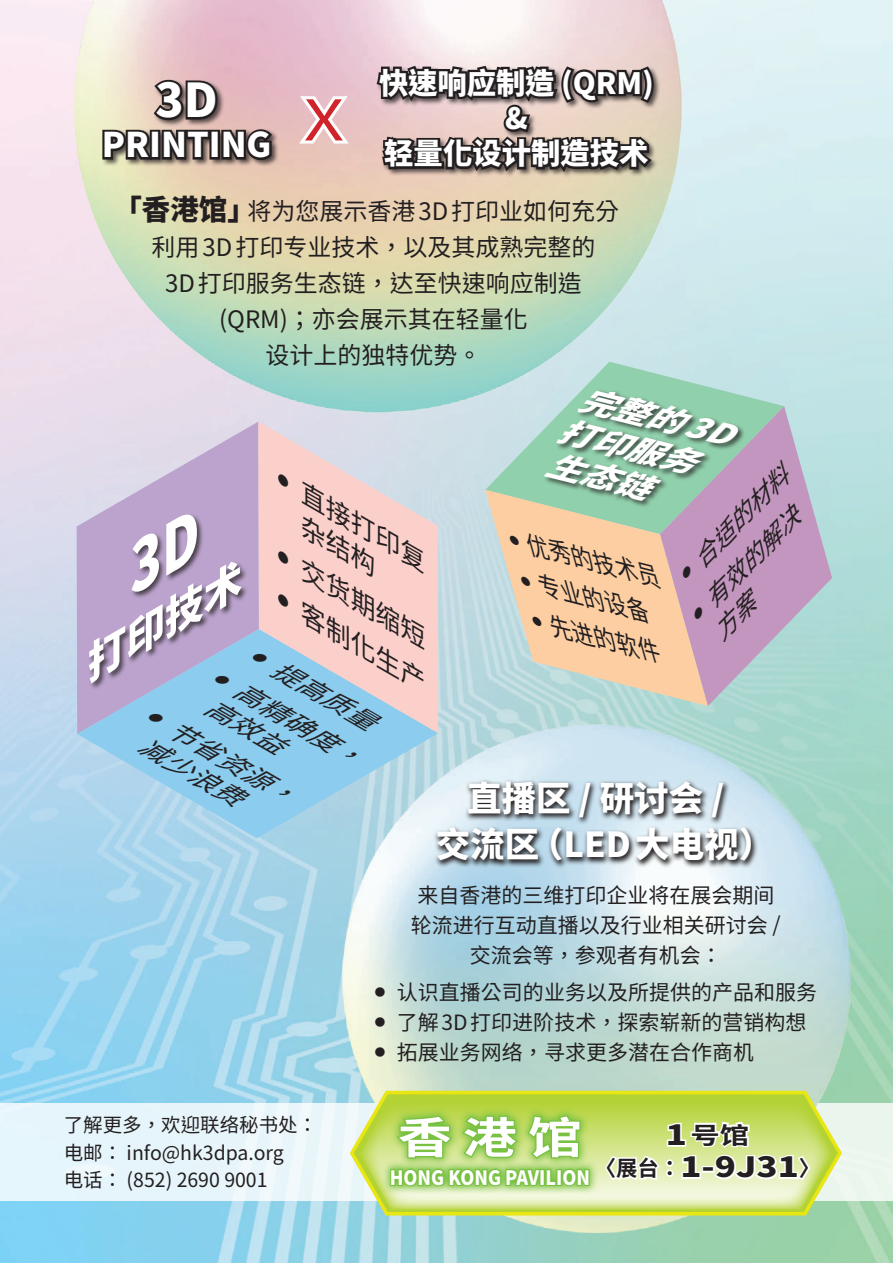
<style>
.page{position:relative;width:893px;height:1263px;background:#fff}
.page>*{position:absolute;margin:0;border:0;box-sizing:border-box;transform-origin:0 0}
.t1{font:900 46.5px "Noto Sans CJ Ktc";color:#fff}
.t2{font:700 43.35px "Noto Sans CJ Ktc";color:#fff;scale:1.25 1}
.t3{font:italic 900 37.8px "Noto Sans CJ Ktc";color:#fff;scale:1.18 1}
.t4{font:900 34.5px/46.5px "Noto Sans CJ Ktc";color:#fff;text-align:center}
.t5{font:900 34.05px "Noto Sans CJ Ktc";color:#fff}
.t6{font:italic 900 29.85px/35.7px "Noto Sans CJ Ktc";color:#fff;scale:1.17 1}
.t7{font:900 29.4px/35.2px "Noto Sans CJ Ktc";color:#fff;text-align:center}
.t8{font:900 27.9px "Noto Sans CJ Ktc";color:#231f20;scale:1.25 1}
.t9{font:24px/36.2px "Noto Sans CJ Ktc";color:#231f20;text-align:center}
.t10{font:italic 24px/28.8px "Noto Sans CJ Ktc";color:#231f20;text-align:center;scale:1.2 1}
.t11{font:italic 24px "Noto Sans CJ Ktc";color:#231f20;scale:.95 1}
.t12{font:italic 24px/28.7px "Noto Sans CJ Ktc";color:#231f20;scale:1.06 1}
.t13{font:700 23.55px "Noto Sans CJ Ktc";color:#231f20;scale:1.25 1}
.t14{font:21px/30px "Noto Sans CJ Ktc";color:#231f20;text-align:center}
.t15{font:900 19.8px "Noto Sans CJ Ktc";color:#fff;scale:.9 1}
.t16{font:19.5px/27.6px "Noto Sans CJ Ktc";color:#231f20}
.s1{font-weight:900;font-size:28.5px}
.s2{font-weight:900;font-size:27.9px}
.s3{font-weight:700;font-size:21.45px}
</style>
<div class="page">
<img style="left:0;top:0;width:893px;height:1263px">
<div style="left:0;top:1103px;width:893px;height:98px;background:#e7f5fc"></div>
<img style="left:51px;top:0;width:652px;height:428px">
<div style="left:376px;top:65px;width:285px;height:114px;background:#231f20;opacity:.75"></div>
<svg style="left:374px;top:23px;width:282px;height:154px;background:#9d8f8c"></svg>
<div style="left:101px;top:79px;width:178px;height:88px;background:#231f20;opacity:.75"></div>
<svg style="left:100px;top:78px;width:175px;height:85px;background:#8e7d77"></svg>
<svg style="left:294px;top:93px;width:61px;height:56px"></svg>
<svg style="left:485px;top:362px;width:299px;height:128px;background:#b7dcd6"></svg>
<svg style="left:485px;top:490px;width:175px;height:216px;background:#e4d1b2"></svg>
<svg style="left:660px;top:406px;width:172px;height:300px;background:#c1b0c2"></svg>
<div style="left:543px;top:389px;width:203px;height:119px;background:#231f20;opacity:.75"></div>
<svg style="left:77px;top:422px;width:181px;height:207px;background:#cebfdb"></svg>
<svg style="left:77px;top:629px;width:246px;height:209px;background:#9bcceb"></svg>
<svg style="left:258px;top:422px;width:180px;height:311px;background:#e7d1d4"></svg>
<div style="left:88px;top:513px;width:161px;height:178px;background:#231f20;opacity:.75"></div>
<img style="left:323px;top:712px;width:545px;height:534px">
<svg style="left:434px;top:779px;width:324px;height:90px;background:#919ca4"></svg>
<svg style="left:348px;top:1088px;width:496px;height:129px"></svg>
<svg style="left:359px;top:1097px;width:473px;height:112px;background:#c9df72"></svg>
<svg style="left:381px;top:1106px;width:218px;height:89px;background:#cee38c"></svg>
<svg style="left:389px;top:1110px;width:202px;height:78px;background:#95cb57"></svg>
<svg style="left:603px;top:1109px;width:209px;height:99px;background:#deeba9"></svg>
<svg style="left:132px;top:506px;width:65px;height:91px;background:#9683a3"></svg>
<svg style="left:250px;top:652px;width:20px;height:12px"></svg>
<svg style="left:213px;top:674px;width:19px;height:11px"></svg>
<div style="left:202px;top:701px;width:94px;height:54px;background:#8bccef"></div>
<svg style="left:146px;top:713px;width:20px;height:11px"></svg>
<h3 class="t7" style="left:379px;top:66px;width:276px">快速响应制造 (QRM) &amp;<br>轻量化设计制造技术</h3>
<h1 class="t1" style="left:156px;top:74px;width:64px">3D</h1>
<h3 class="t5" style="left:102px;top:126px;width:244px">PRINTING <sup>X</sup></h3>
<p class="t9" style="left:113px;top:193px;width:507px"><span class="s1">「香港馆」</span>将为您展示香港 3D打印业如何充分利用 3D打印专业技术，以及其成熟完整的<br>3D打印服务生态链，达至快速响应制造<br>(QRM)；亦会展示其在轻量化<br>设计上的独特优势。</p>
<h3 class="t6" style="left:568px;top:377px;width:148px;text-indent:16px;rotate:14deg">完整的 3D打印服务生态链</h3>
<p class="t11" style="left:515px;top:527px;width:167px;rotate:14deg"><sup>●</sup> 优秀的技术员</p>
<p class="t12" style="left:672px;top:569px;width:140px;rotate:-46deg"><sup>●</sup> 合适的材料</p>
<p class="t10" style="left:286px;top:467px;width:146px;rotate:30deg"><sup>●</sup> 直接打印复杂结构</p>
<p class="t12" style="left:684px;top:609px;width:140px;rotate:-46deg"><sup>●</sup> 有效的解决方案</p>
<p class="t10" style="left:286px;top:543px;width:146px;rotate:30deg"><sup>●</sup> 交货期缩短</p>
<h3 class="t3" style="left:70px;top:651px;width:153px;rotate:-30deg">打印技术</h3>
<p class="t11" style="left:526px;top:568px;width:143px;rotate:14deg"><sup>●</sup> 专业的设备</p>
<p class="t10" style="left:286px;top:587px;width:146px;rotate:30deg"><sup>●</sup> 客制化生产</p>
<p class="t11" style="left:537px;top:608px;width:143px;rotate:14deg"><sup>●</sup> 先进的软件</p>
<p class="t10" style="left:280px;top:654px;width:97px;rotate:30deg">提高质量</p>
<p class="t10" style="left:242px;top:676px;width:121px;rotate:30deg">高精确度，</p>
<p class="t10" style="left:176px;top:714px;width:121px;rotate:30deg">节省资源，</p>
<p class="t10" style="left:147px;top:731px;width:97px;rotate:30deg">减少浪费</p>
<h3 class="t4" style="left:436px;top:776px;width:339px">直播区 / 研讨会 /<br>交流区（LED 大电视）</h3>
<p class="t14" style="left:411px;top:881px;width:371px">来自香港的三维打印企业将在展会期间轮流进行互动直播以及行业相关研讨会 /交流会等，参观者有机会：</p>
<p class="t14" style="left:375px;top:977px;width:444px"><sup>●</sup> 认识直播公司的业务以及所提供的产品和服务</p>
<p class="t14" style="left:375px;top:1007px;width:433px"><sup>●</sup> 了解 3D打印进阶技术，探索崭新的营销构想</p>
<p class="t14" style="left:375px;top:1037px;width:381px"><sup>●</sup> 拓展业务网络，寻求更多潜在合作商机</p>
<p class="t16" style="left:64px;top:1112px;width:255px">了解更多，欢迎联络秘书处：电邮： info@hk3dpa.org<br>电话： (852) 2690 9001</p>
<h2 class="t2" style="left:398px;top:1113px;width:149px">香港馆</h2>
<p class="t15" style="left:390px;top:1166px;width:224px">HONG KONG PAVILION</p>
<p class="t13" style="left:666px;top:1121px;width:68px"><span class="s2">1</span>号馆</p>
<h3 class="t8" style="left:595px;top:1151px;width:182px"><span class="s3">〈展台：</span>1-9J31<span class="s3">〉</span></h3>
</div>
